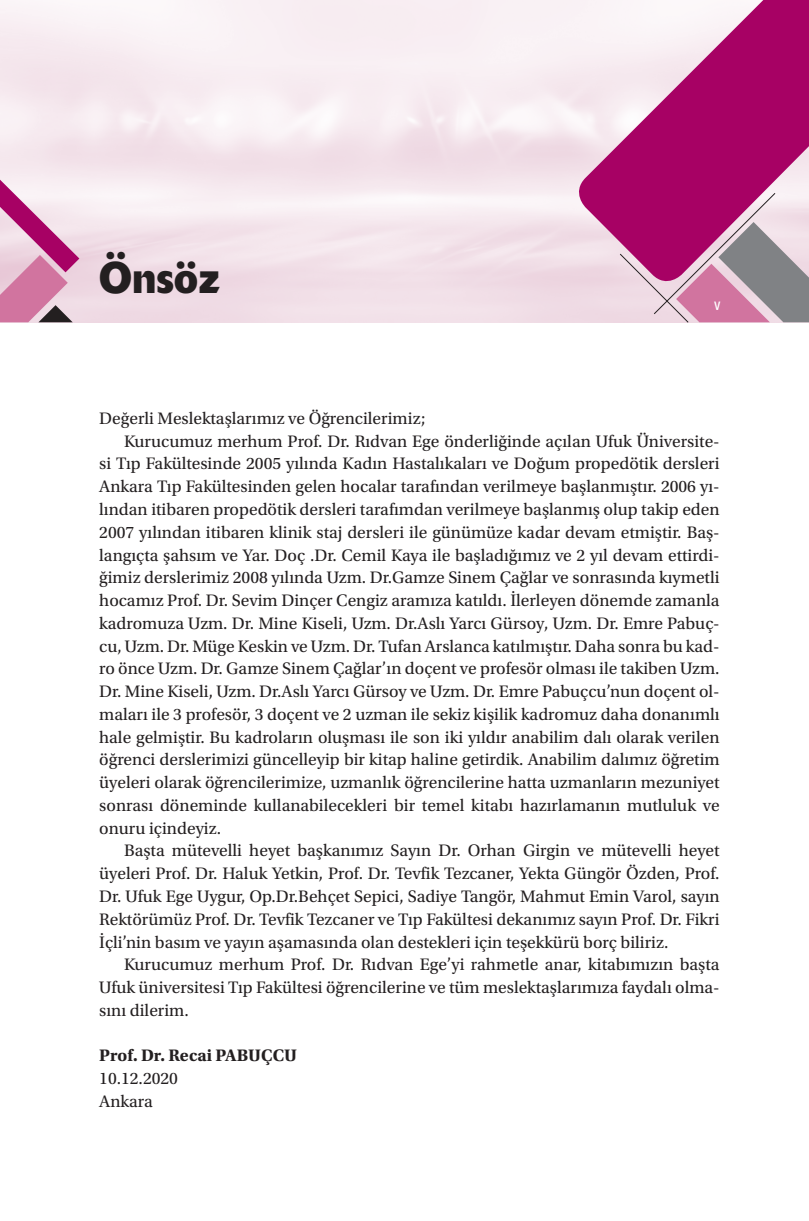
<style>
.page{position:relative;width:809px;height:1221px;background:#fff}
.page>*{position:absolute;margin:0;border:0;box-sizing:border-box;transform-origin:0 0}
.t1{font:700 43.75px "Delta";letter-spacing:.01em;color:#231f20;scale:.9 1}
.t2{font:17.5px/22.8px "Utopia Std";color:#231f20}
.t3{font:700 17.5px "Utopia Std";color:#231f20}
.t4{font:15.75px "Helvetica 57 Cn";color:#fff}
</style>
<div class="page">
<svg style="left:570px;top:0;width:239px;height:289px;fill:#a70164"></svg>
<svg style="left:619px;top:192px;width:190px;height:131px;background:#bb749d"></svg>
<svg style="left:0;top:180px;width:79px;height:142px;background:#d79aba"></svg>
<h1 class="t1" style="left:99px;top:250px;width:135px">Önsöz</h1>
<p class="t4" style="left:714px;top:295px;width:8px">v</p>
<p class="t2" style="left:99px;top:407px;width:328px">Değerli Meslektaşlarımız ve Öğrencilerimiz;</p>
<p class="t2" style="left:124px;top:430px;width:597px">Kurucumuz merhum Prof. Dr. Rıdvan Ege önderliğinde açılan Ufuk Üniversite-</p>
<p class="t2" style="left:99px;top:452px;width:622px">si Tıp Fakültesinde 2005 yılında Kadın Hastalıkaları ve Doğum propedötik dersleri</p>
<p class="t2" style="left:99px;top:475px;width:622px">Ankara Tıp Fakültesinden gelen hocalar tarafından verilmeye başlanmıştır. 2006 yı-</p>
<p class="t2" style="left:99px;top:498px;width:622px">lından itibaren propedötik dersleri tarafımdan verilmeye başlanmış olup takip eden</p>
<p class="t2" style="left:99px;top:521px;width:622px">2007 yılından itibaren klinik staj dersleri ile günümüze kadar devam etmiştir. Baş-</p>
<p class="t2" style="left:99px;top:543px;width:622px">langıçta şahsım ve Yar. Doç .Dr. Cemil Kaya ile başladığımız ve 2 yıl devam ettirdi-</p>
<p class="t2" style="left:99px;top:566px;width:622px">ğimiz derslerimiz 2008 yılında Uzm. Dr.Gamze Sinem Çağlar ve sonrasında kıymetli</p>
<p class="t2" style="left:99px;top:589px;width:622px">hocamız Prof. Dr. Sevim Dinçer Cengiz aramıza katıldı. İlerleyen dönemde zamanla</p>
<p class="t2" style="left:99px;top:612px;width:622px">kadromuza Uzm. Dr. Mine Kiseli, Uzm. Dr.Aslı Yarcı Gürsoy, Uzm. Dr. Emre Pabuç-</p>
<p class="t2" style="left:99px;top:634px;width:622px">cu, Uzm. Dr. Müge Keskin ve Uzm. Dr. Tufan Arslanca katılmıştır. Daha sonra bu kad-</p>
<p class="t2" style="left:99px;top:657px;width:622px">ro önce Uzm. Dr. Gamze Sinem Çağlar’ın doçent ve profesör olması ile takiben Uzm.</p>
<p class="t2" style="left:99px;top:680px;width:622px">Dr. Mine Kiseli, Uzm. Dr.Aslı Yarcı Gürsoy ve Uzm. Dr. Emre Pabuçcu’nun doçent ol-</p>
<p class="t2" style="left:99px;top:703px;width:622px">maları ile 3 profesör, 3 doçent ve 2 uzman ile sekiz kişilik kadromuz daha donanımlı</p>
<p class="t2" style="left:99px;top:725px;width:622px">hale gelmiştir. Bu kadroların oluşması ile son iki yıldır anabilim dalı olarak verilen</p>
<p class="t2" style="left:99px;top:748px;width:622px">öğrenci derslerimizi güncelleyip bir kitap haline getirdik. Anabilim dalımız öğretim</p>
<p class="t2" style="left:99px;top:771px;width:622px">üyeleri olarak öğrencilerimize, uzmanlık öğrencilerine hatta uzmanların mezuniyet</p>
<p class="t2" style="left:99px;top:794px;width:622px">sonrası döneminde kullanabilecekleri bir temel kitabı hazırlamanın mutluluk ve</p>
<p class="t2" style="left:99px;top:816px;width:123px">onuru içindeyiz.</p>
<p class="t2" style="left:124px;top:839px;width:597px">Başta mütevelli heyet başkanımız Sayın Dr. Orhan Girgin ve mütevelli heyet</p>
<p class="t2" style="left:99px;top:862px;width:622px">üyeleri Prof. Dr. Haluk Yetkin, Prof. Dr. Tevfik Tezcaner, Yekta Güngör Özden, Prof.</p>
<p class="t2" style="left:99px;top:885px;width:622px">Dr. Ufuk Ege Uygur, Op.Dr.Behçet Sepici, Sadiye Tangör, Mahmut Emin Varol, sayın</p>
<p class="t2" style="left:99px;top:907px;width:622px">Rektörümüz Prof. Dr. Tevfik Tezcaner ve Tıp Fakültesi dekanımız sayın Prof. Dr. Fikri</p>
<p class="t2" style="left:99px;top:930px;width:570px">İçli’nin basım ve yayın aşamasında olan destekleri için teşekkürü borç biliriz.</p>
<p class="t2" style="left:124px;top:953px;width:597px">Kurucumuz merhum Prof. Dr. Rıdvan Ege’yi rahmetle anar, kitabımızın başta</p>
<p class="t2" style="left:99px;top:976px;width:622px">Ufuk üniversitesi Tıp Fakültesi öğrencilerine ve tüm meslektaşlarımıza faydalı olma-</p>
<p class="t2" style="left:99px;top:998px;width:91px">sını dilerim.</p>
<p class="t3" style="left:99px;top:1045px;width:199px">Prof. Dr. Recai PABUÇCU</p>
<p class="t2" style="left:99px;top:1067px;width:80px">10.12.2020<br>Ankara</p>
</div>
